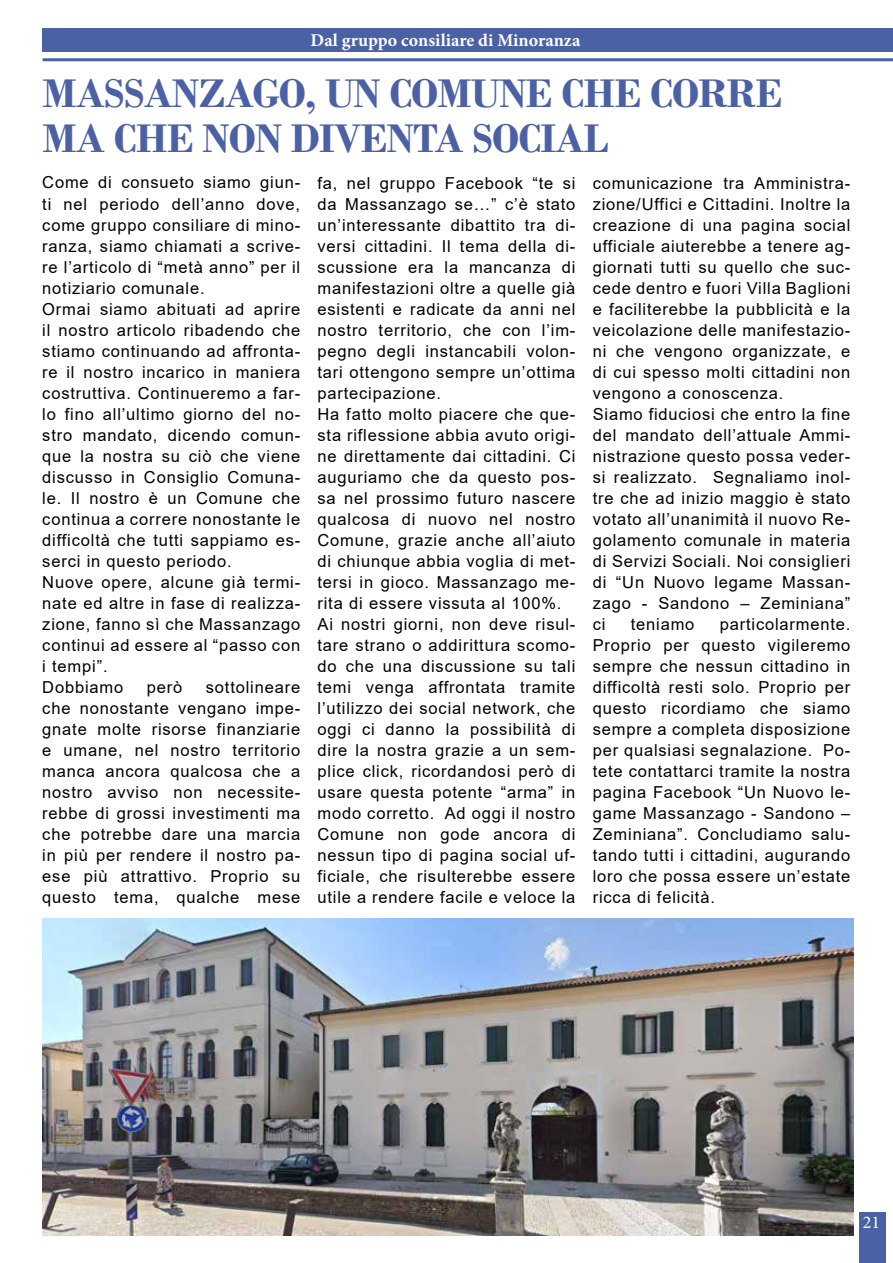
<style>
.page{position:relative;width:893px;height:1263px;background:#fff}
.page>*{position:absolute;margin:0;border:0;box-sizing:border-box;transform-origin:0 0}
.t1{font:700 42px/45px "Bodoni";letter-spacing:-.02em;color:#4c61a5}
.t2{font:700 18px "Minion Pro";color:#fff}
.t3{font:18px "Minion Pro";color:#fff}
.t4{font:16.5px/21px "Arial";letter-spacing:.05em;color:#020203}
</style>
<div class="page">
<div style="left:859px;top:1212px;width:26px;height:51px;background:#4a61a6"></div>
<hr style="left:43px;top:58px;width:850px;height:3px;background:#4a61a6">
<div style="left:43px;top:28px;width:850px;height:24px;background:#4a61a6"></div>
<img style="left:43px;top:918px;width:810px;height:317px">
<p class="t2" style="left:311px;top:28px;width:271px">Dal gruppo consiliare di Minoranza</p>
<h1 class="t1" style="left:43px;top:70px;width:741px">MASSANZAGO, UN COMUNE CHE CORRE<br>MA CHE NON DIVENTA SOCIAL</h1>
<p class="t4" style="left:42px;top:172px;width:259px">Come di consueto siamo giun&shy;ti nel periodo dell’anno dove, come gruppo consiliare di mino&shy;ranza, siamo chiamati a scrive&shy;re l’articolo di “metà anno” per il notiziario comunale.<br>Ormai siamo abituati ad aprire il nostro articolo ribadendo che stiamo continuando ad affronta&shy;re il nostro incarico in maniera costruttiva. Continueremo a far&shy;lo fino all’ultimo giorno del no&shy;stro mandato, dicendo comun&shy;que la nostra su ciò che viene discusso in Consiglio Comuna&shy;le. Il nostro è un Comune che continua a correre nonostante le difficoltà che tutti sappiamo es&shy;serci in questo periodo.<br>Nuove opere, alcune già termi&shy;nate ed altre in fase di realizza&shy;zione, fanno sì che Massanzago continui ad essere al “passo con i tempi”.<br>Dobbiamo</p>
<p class="t4" style="left:147px;top:676px;width:37px">però</p>
<p class="t4" style="left:42px;top:676px;width:259px;text-align:justify;text-indent:164px">sottolineare che nonostante vengano impe&shy;gnate molte risorse finanziarie e umane, nel nostro territorio manca ancora qualcosa che a nostro avviso non necessite&shy;rebbe di grossi investimenti ma che potrebbe dare una marcia in più per rendere il nostro pa&shy;ese più attrattivo. Proprio su questo tema, qualche mese</p>
<p class="t4" style="left:317px;top:172px;width:259px">fa, nel gruppo Facebook “te si da Massanzago se…” c’è stato un’interessante dibattito tra di&shy;versi cittadini. Il tema della di&shy;scussione era la mancanza di manifestazioni oltre a quelle già esistenti e radicate da anni nel nostro territorio, che con l’im&shy;pegno degli instancabili volon&shy;tari ottengono sempre un’ottima partecipazione.<br>Ha fatto molto piacere che que&shy;sta riflessione abbia avuto origi&shy;ne direttamente dai cittadini. Ci auguriamo che da questo pos&shy;sa nel prossimo futuro nascere qualcosa di nuovo nel nostro<br>Comune, grazie anche all’aiuto di chiunque abbia voglia di met&shy;tersi in gioco. Massanzago me&shy;rita di essere vissuta al 100%.<br>Ai nostri giorni, non deve risul&shy;tare strano o addirittura scomo&shy;do che una discussione su tali temi venga affrontata tramite l’utilizzo dei social network, che oggi ci danno la possibilità di dire la nostra grazie a un sem&shy;plice click, ricordandosi però di usare questa potente “arma” in modo corretto. Ad oggi il nostro<br>Comune non gode ancora di nessun tipo di pagina social uf&shy;ficiale, che risulterebbe essere utile a rendere facile e veloce la</p>
<p class="t4" style="left:593px;top:172px;width:259px">comunicazione tra Amministra&shy;zione/Uffici e Cittadini. Inoltre la creazione di una pagina social ufficiale aiuterebbe a tenere ag&shy;giornati tutti su quello che suc&shy;cede dentro e fuori Villa Baglioni e faciliterebbe la pubblicità e la veicolazione delle manifestazio&shy;ni che vengono organizzate, e di cui spesso molti cittadini non vengono a conoscenza.<br>Siamo fiduciosi che entro la fine del mandato dell’attuale Ammi&shy;nistrazione questo possa veder&shy;si realizzato. Segnaliamo inol&shy;tre che ad inizio maggio è stato votato all’unanimità il nuovo Re&shy;golamento comunale in materia di Servizi Sociali. Noi consiglieri di “Un Nuovo legame Massan&shy;zago - Sandono – Zeminiana” ci</p>
<p class="t4" style="left:593px;top:613px;width:259px;text-align:justify;text-indent:127px">particolarmente.<br>Proprio per questo vigileremo sempre che nessun cittadino in difficoltà resti solo. Proprio per questo ricordiamo che siamo sempre a completa disposizione per qualsiasi segnalazione. Po&shy;tete contattarci tramite la nostra pagina Facebook “Un Nuovo le&shy;game Massanzago - Sandono – Zeminiana”. Concludiamo salu&shy;tando tutti i cittadini, augurando loro che possa essere un’estate ricca di felicità.</p>
<p class="t4" style="left:631px;top:613px;width:65px">teniamo</p>
<p class="t3" style="left:863px;top:1210px;width:19px">21</p>
</div>
